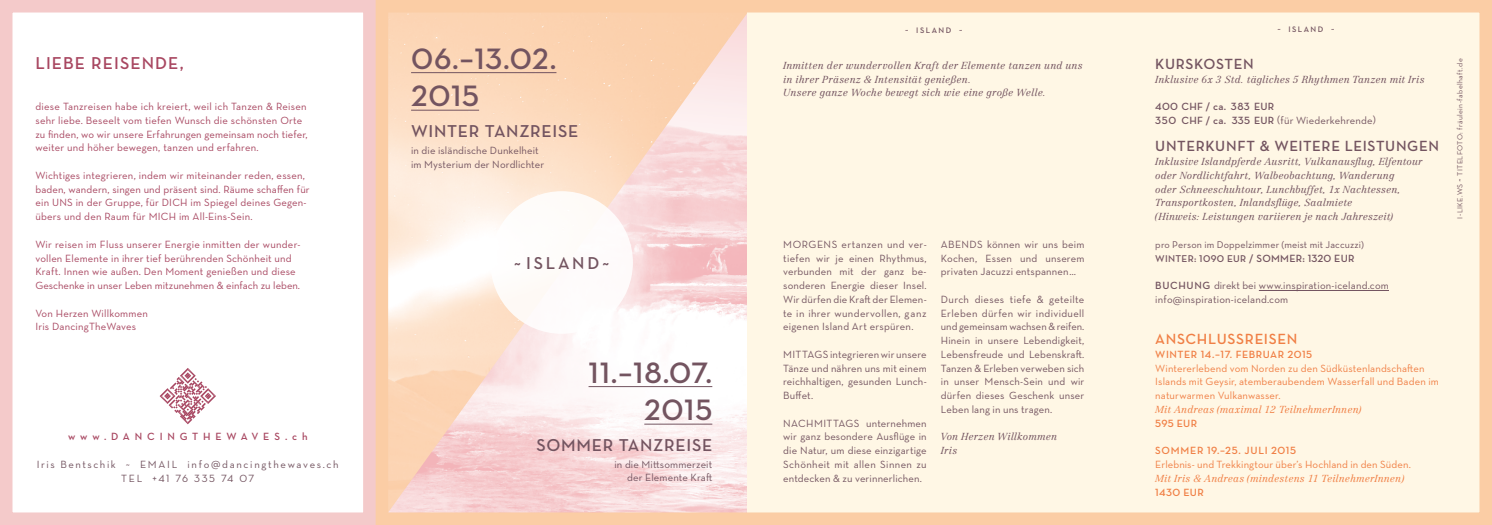
<style>
.page{position:relative;width:1492px;height:525px;background:#fff}
.page>*{position:absolute;margin:0;border:0;box-sizing:border-box;transform-origin:0 0}
.t1{font:600 30px/37.5px "Neutraface Text";letter-spacing:.03em;color:#735460;text-align:right}
.t2{font:600 17.5px "Neutraface Text";letter-spacing:.04em;color:#735460}
.t3{font:600 17.5px "Neutraface Text";letter-spacing:.06em;color:#a84761}
.t4{font:600 15px "Neutraface Text";letter-spacing:.035em;color:#735460}
.t5{font:600 15px "Neutraface Text";letter-spacing:.045em;color:#f07f45}
.t6{font:10.62px/13.8px "Neutraface Text";letter-spacing:.015em;color:#735460;text-align:justify}
.t7{font:10.62px/13.8px "Neutraface Text";letter-spacing:.02em;color:#a84761}
.t8{font:10.62px/13.8px "Neutraface Text";letter-spacing:.01em;color:#f07f45}
.t9{font:600 10.62px/13.8px "Neutraface Text";letter-spacing:.02em;color:#735460}
.t10{font:10.62px/13.8px "Neutraface Text";letter-spacing:.16em;color:#735460}
.t11{font:600 10.62px "Neutraface Text";letter-spacing:.05em;color:#f07f45}
.t12{font:600 10.62px "Neutraface Text";letter-spacing:.44em;color:#a84761}
.t13{font:600 10.62px "Neutraface Text";letter-spacing:.07em;color:#f07f45}
.t14{font:10.62px "Neutraface Text";letter-spacing:.145em;color:#735460}
.t15{font:italic 300 10px/13.8px "Centennial";letter-spacing:.015em;color:#735460}
.t16{font:italic 300 10px "Centennial";letter-spacing:.01em;color:#f07f45}
.t17{font:10px "Neutraface Text";letter-spacing:.015em;color:#735460}
.t18{font:600 10px "Neutraface Text";letter-spacing:.03em;color:#735460}
.t19{font:600 8.12px "Neutraface Text";letter-spacing:.18em;color:#735460}
.t20{font:7.5px "Neutraface Text";letter-spacing:.05em;color:#735460}
.s1{font-weight:400}
.s2{font-size:10.62px}
.s3{font-weight:600}
</style>
<div class="page">
<img style="left:389px;top:13px;width:359px;height:498px">
<div style="left:748px;top:0;width:744px;height:524px;background:#fff7e5"></div>
<div style="left:0;top:0;width:376px;height:524px;border:12px solid #f4caca"></div>
<hr style="left:1259px;top:290px;width:130px;height:1px;background:#735460">
<hr style="left:588px;top:386px;width:124px;height:1px;background:#735460">
<hr style="left:644px;top:423px;width:68px;height:1px;background:#735460">
<div style="left:490px;top:191px;width:143px;height:142px;background:#fff;border-radius:50%"></div>
<hr style="left:411px;top:72px;width:145px;height:1px;background:#735460">
<hr style="left:411px;top:110px;width:68px;height:1px;background:#735460">
<svg style="left:160px;top:368px;width:56px;height:56px"></svg>
<div style="left:376px;top:0;width:1116px;height:524px;border:12px solid #fbcda5"></div>
<h2 class="t3" style="left:35px;top:52px;width:26px">LIEBE</h2>
<h2 class="t3" style="left:91px;top:52px;width:94px">REISEN DE,</h2>
<p class="t7" style="left:35px;top:99px;width:274px">diese Tanzreisen habe ich kreiert, weil ich Tanzen &amp; Reisen sehr liebe. Beseelt vom tiefen Wunsch die schönsten Orte zu finden, wo wir unsere Erfahrungen gemeinsam noch tiefer, weiter und höher bewegen, tanzen und erfahren.</p>
<p class="t7" style="left:35px;top:168px;width:276px">Wichtiges integrieren, indem wir miteinander reden, essen, baden, wandern, singen und präsent sind. Räume schaffen für ein UNS in der Gruppe, für DICH im Spiegel deines Gegen&shy;übers und den Raum für MICH im All-Eins-Sein.</p>
<p class="t7" style="left:35px;top:237px;width:267px">Wir reisen im Fluss unserer Energie inmitten der wunder&shy;vollen Elemente in ihrer tief berührenden Schönheit und Kraft. Innen wie außen. Den Moment genießen und diese Geschenke in unser Leben mitzunehmen &amp; einfach zu leben.</p>
<p class="t7" style="left:35px;top:306px;width:114px">Von Herzen Willkommen<br>Iris DancingTheWaves</p>
<p class="t12" style="left:68px;top:430px;width:135px">WWW.DAN CIN GTHE</p>
<p class="t12" style="left:227px;top:430px;width:83px">WAVE S.CH</p>
<p class="t14" style="left:37px;top:457px;width:112px">Iris Bentschik ~ Emai</p>
<p class="t10" style="left:121px;top:457px;width:219px;text-indent:50px">l info@dancingthewaves.ch tel +41 76 335 74 07</p>
<h1 class="t1" style="left:411px;top:39px;width:147px;text-align:left">06.–13.02.<br>2015</h1>
<h2 class="t2" style="left:411px;top:120px;width:33px">WINTER</h2>
<h2 class="t2" style="left:485px;top:120px;width:93px">TANZRE ISE</h2>
<p class="t6" style="left:411px;top:143px;width:135px">in die isländische Dunkelheit im Mysterium der Nordlichter</p>
<h2 class="t2" style="left:513px;top:252px;width:99px">˜ISLAN D˜</h2>
<h1 class="t1" style="left:588px;top:353px;width:125px">11.–18.07.<br>2015</h1>
<h2 class="t2" style="left:536px;top:434px;width:23px">SOMMER</h2>
<h2 class="t2" style="left:619px;top:434px;width:93px">TANZRE ISE</h2>
<p class="t6" style="left:614px;top:457px;width:99px;text-align:right">in die Mittsommerzeit der Elemente Kraft</p>
<p class="t19" style="left:905px;top:25px;width:59px">˜ ISLAN D ˜</p>
<p class="t19" style="left:1277px;top:24px;width:59px">˜ ISLAN D ˜</p>
<p class="t15" style="left:783px;top:58px;width:301px">Inmitten der wundervollen Kraft der Elemente tanzen und uns in ihrer Präsenz &amp; Intensität genießen.<br>Unsere ganze Woche bewegt sich wie eine große Welle.</p>
<p class="t6" style="left:783px;top:237px;width:145px">Morg ens ertanzen und ver&shy;tiefen wir je einen Rhythmus, verbunden mit der ganz be&shy;sonderen Energie dieser Insel.<br>Wir dürfen die Kraft der Elemen&shy;te in ihrer wundervollen, ganz eigenen Island Art erspüren.</p>
<p class="t6" style="left:783px;top:347px;width:145px">Mi ttags integrieren wir unsere Tänze und nähren uns mit einem reichhaltigen, gesunden Lunch-Buffet.</p>
<p class="t6" style="left:783px;top:416px;width:30px">Nachmi</p>
<p class="t6" style="left:783px;top:416px;width:145px;text-indent:43px">ttags unternehmen wir ganz besondere Ausflüge in die Natur, um diese einzigartige Schönheit mit allen Sinnen zu entdecken &amp; zu verinnerlichen.</p>
<p class="t6" style="left:941px;top:237px;width:145px">Ab ends können wir uns beim Kochen, Essen und unserem privaten Jacuzzi entspannen…</p>
<p class="t6" style="left:941px;top:292px;width:145px">Durch dieses tiefe &amp; geteilte Erleben dürfen wir individuell und gemeinsam wachsen &amp; reifen.<br>Hinein in unsere Lebendigkeit, Lebensfreude und Lebenskraft.<br>Tanzen &amp; Erleben verweben sich in unser Mensch-Sein und wir dürfen dieses Geschenk unser Leben lang in uns tragen.</p>
<p class="t15" style="left:941px;top:429px;width:118px">Von Herzen Willkommen<br>Iris</p>
<h3 class="t4" style="left:1155px;top:54px;width:100px">KURSKOSTEN</h3>
<p class="t15" style="left:1155px;top:72px;width:271px">Inklusive 6x 3 Std. tägliches 5 Rhythmen Tanzen mit Iris</p>
<p class="t9" style="left:1155px;top:99px;width:222px">400 CH F / CA. 383 EUR<br>350 CHF / CA. 335 EUR <span class="s1">(für Wiederkehrende)</span></p>
<h3 class="t4" style="left:1155px;top:137px;width:61px">UNTERKUN</h3>
<h3 class="t4" style="left:1237px;top:137px;width:76px">FT &amp; WEITERELE</h3>
<h3 class="t4" style="left:1362px;top:137px;width:24px">ISTUN</h3>
<h3 class="t4" style="left:1407px;top:137px;width:22px">GEN</h3>
<p class="t15" style="left:1155px;top:154px;width:269px">Inklusive Islandpferde Ausritt, Vulkanausflug, Elfentour oder Nordlichtfahrt, Walbeobachtung, Wanderung<br>oder Schneeschuhtour, Lunchbuffet, 1x Nachtessen, Transportkosten, Inlandsflüge, Saalmiete<br>(Hinweis: Leistungen variieren je nach Jahreszeit)</p>
<p class="t17" style="left:1155px;top:238px;width:210px">pro Person im Doppelzimmer (meist mit Jaccuzzi)</p>
<p class="t18" style="left:1155px;top:252px;width:20px">WINTER</p>
<p class="t18" style="left:1194px;top:252px;width:71px">: 1090 EUR <span class="s2">/ SOMMER</span></p>
<p class="t9" style="left:1302px;top:251px;width:54px">: 1320 EUR</p>
<p class="t9" style="left:1155px;top:278px;width:32px">BUCHUN</p>
<p class="t6" style="left:1155px;top:278px;width:235px;text-indent:47px"><span class="s3">G</span> direkt bei www.inspiration-iceland.com info@inspiration-iceland.com</p>
<h3 class="t5" style="left:1155px;top:329px;width:132px">ANSCH LUSSREISEN</h3>
<p class="t11" style="left:1155px;top:347px;width:21px">WINTER</p>
<p class="t11" style="left:1201px;top:347px;width:113px">14.–17. FEBRUAR 2015</p>
<p class="t8" style="left:1155px;top:361px;width:285px">Wintererlebend vom Norden zu den Südküstenlandschaften<br>Islands mit Geysir, atemberaubendem Wasserfall und Baden im naturwarmen Vulkanwasser.</p>
<p class="t16" style="left:1155px;top:403px;width:208px">Mit Andreas (maximal 12 TeilnehmerInnen)</p>
<p class="t11" style="left:1155px;top:416px;width:43px">595 EUR</p>
<p class="t13" style="left:1155px;top:443px;width:142px">SOMMER 19.–25. JULI 2015</p>
<p class="t8" style="left:1155px;top:457px;width:257px">Erlebnis- und Trekkingtour über’s Hochland in den Süden.</p>
<p class="t16" style="left:1155px;top:472px;width:251px">Mit Iris &amp; Andreas (mindestens 11 TeilnehmerInnen)</p>
<p class="t11" style="left:1155px;top:485px;width:50px">1430 EUR</p>
<p class="t20" style="left:1455px;top:218px;width:162px;rotate:-90deg">i -li ke.ws <span class="s3">˜</span> titelFoto: fräulein-fabelhaft.de</p>
</div>
